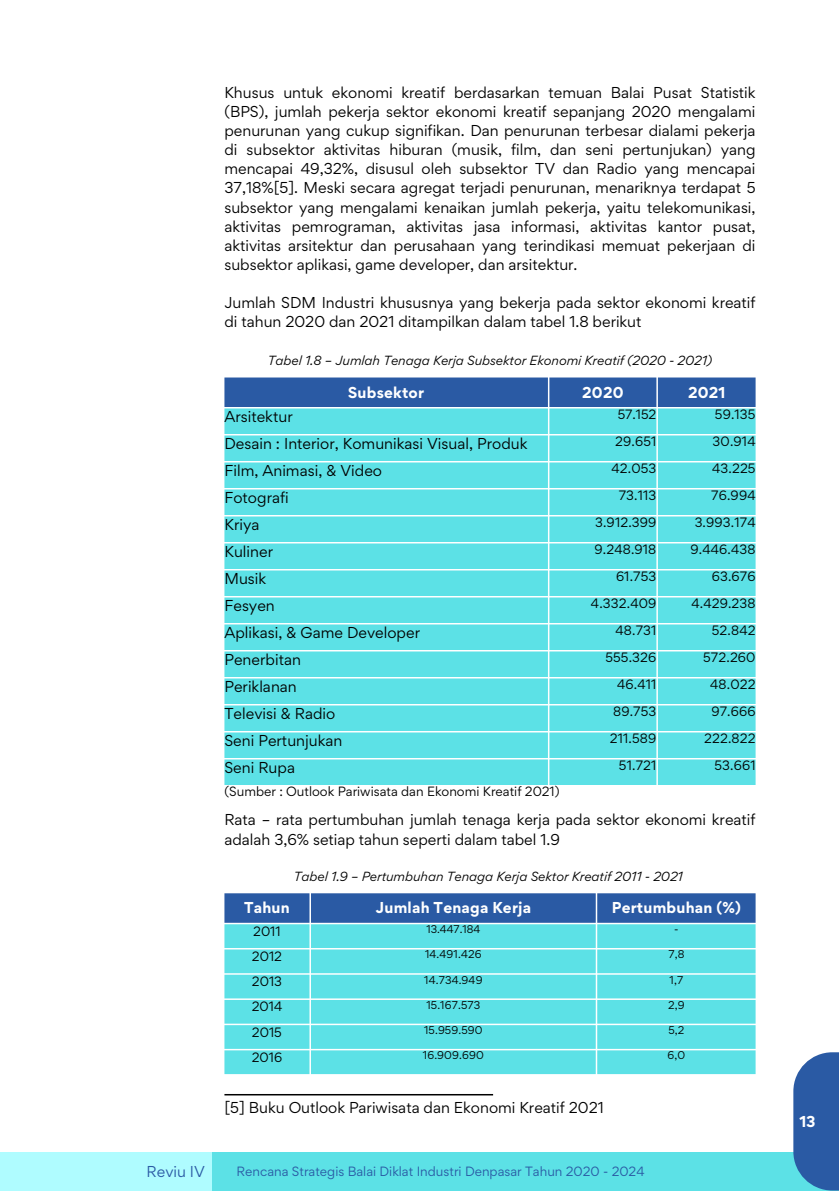
<style>
.page{position:relative;width:839px;height:1191px;background:#fff}
.page>*{position:absolute;margin:0;border:0;box-sizing:border-box;transform-origin:0 0}
.t1{font:14px/19.2px "Gordita";color:#000}
.t2{font:700 14px "Gordita";letter-spacing:.015em;color:#fff}
.t3{font:14px "Gordita";color:#2a5aa4}
.t4{font:12px "Gordita";letter-spacing:.015em;color:#000}
.t5{font:12px "Gordita";color:#2a5aa4}
.t6{font:italic 11.8px "Gordita";color:#000}
.t7{font:10px "Gordita";letter-spacing:.015em;color:#000}
</style>
<div class="page">
<div style="left:0;top:1153px;width:838px;height:38px;background:#5ce1e6"></div>
<div style="left:793px;top:1052px;width:45px;height:139px;background:#2a5aa4"></div>
<div style="left:0;top:1153px;width:211px;height:38px;background:#affcff"></div>
<div style="left:224px;top:378px;width:531px;height:29px;background:#2a5aa4"></div>
<svg style="left:224px;top:409px;width:531px;height:376px;background:#65e2e7"></svg>
<svg style="left:224px;top:893px;width:531px;height:30px;background:#2f5ea6"></svg>
<svg style="left:224px;top:924px;width:531px;height:150px;background:#65e2e7"></svg>
<hr style="left:224px;top:1094px;width:269px;height:1px;background:#000">
<h1 class="t1" style="left:224px;top:82px;width:532px;text-align:justify">Khusus untuk ekonomi kreatif berdasarkan temuan Balai Pusat Statistik (BPS), jumlah pekerja sektor ekonomi kreatif sepanjang 2020 mengalami penurunan yang cukup signifikan. Dan penurunan terbesar dialami pekerja di subsektor aktivitas hiburan (musik, film, dan seni pertunjukan) yang mencapai 49,32%, disusul oleh subsektor TV dan Radio yang mencapai 37,18%[5]. Meski secara agregat terjadi penurunan, menariknya terdapat 5 subsektor yang mengalami kenaikan jumlah pekerja, yaitu telekomunikasi, aktivitas pemrograman, aktivitas jasa informasi, aktivitas kantor pusat, aktivitas arsitektur dan perusahaan yang terindikasi memuat pekerjaan di subsektor aplikasi, game developer, dan arsitektur.</h1>
<h1 class="t1" style="left:224px;top:293px;width:532px">Jumlah SDM Industri khususnya yang bekerja pada sektor ekonomi kreatif di tahun 2020 dan 2021 ditampilkan dalam tabel 1.8 berikut</h1>
<p class="t6" style="left:268px;top:352px;width:446px">Tabel 1.8 – Jumlah Tenaga Kerja Subsektor Ekonomi Kreatif (2020 - 2021)</p>
<p class="t2" style="left:348px;top:383px;width:77px">Subsektor</p>
<p class="t2" style="left:582px;top:383px;width:43px">2020</p>
<p class="t2" style="left:688px;top:383px;width:39px">2021</p>
<p class="t1" style="left:224px;top:407px;width:70px">Arsitektur</p>
<p class="t4" style="left:617px;top:407px;width:40px">57.152</p>
<p class="t4" style="left:714px;top:406px;width:42px">59.135</p>
<p class="t1" style="left:224px;top:434px;width:304px">Desain : Interior, Komunikasi Visual, Produk</p>
<p class="t4" style="left:615px;top:433px;width:43px">29.651</p>
<p class="t4" style="left:712px;top:433px;width:44px">30.914</p>
<p class="t1" style="left:224px;top:461px;width:159px">Film, Animasi, &amp; Video</p>
<p class="t4" style="left:611px;top:460px;width:46px">42.053</p>
<p class="t4" style="left:712px;top:460px;width:45px">43.225</p>
<p class="t1" style="left:224px;top:488px;width:66px">Fotografi</p>
<p class="t4" style="left:618px;top:487px;width:39px">73.113</p>
<p class="t4" style="left:711px;top:487px;width:46px">76.994</p>
<p class="t1" style="left:224px;top:515px;width:36px">Kriya</p>
<p class="t4" style="left:595px;top:514px;width:63px">3.912.399</p>
<p class="t4" style="left:694px;top:514px;width:62px">3.993.174</p>
<p class="t1" style="left:224px;top:542px;width:50px">Kuliner</p>
<p class="t4" style="left:594px;top:541px;width:63px">9.248.918</p>
<p class="t4" style="left:690px;top:541px;width:67px">9.446.438</p>
<p class="t1" style="left:224px;top:569px;width:43px">Musik</p>
<p class="t4" style="left:616px;top:568px;width:42px">61.753</p>
<p class="t4" style="left:711px;top:568px;width:45px">63.676</p>
<p class="t1" style="left:224px;top:596px;width:52px">Fesyen</p>
<p class="t4" style="left:591px;top:595px;width:67px">4.332.409</p>
<p class="t4" style="left:691px;top:595px;width:66px">4.429.238</p>
<p class="t1" style="left:224px;top:623px;width:197px">Aplikasi, &amp; Game Developer</p>
<p class="t4" style="left:615px;top:622px;width:42px">48.731</p>
<p class="t4" style="left:711px;top:622px;width:45px">52.842</p>
<p class="t1" style="left:224px;top:650px;width:78px">Penerbitan</p>
<p class="t4" style="left:605px;top:649px;width:52px">555.326</p>
<p class="t4" style="left:703px;top:649px;width:54px">572.260</p>
<p class="t1" style="left:224px;top:677px;width:74px">Periklanan</p>
<p class="t4" style="left:617px;top:676px;width:41px">46.411</p>
<p class="t4" style="left:710px;top:676px;width:47px">48.022</p>
<p class="t1" style="left:224px;top:704px;width:112px">Televisi &amp; Radio</p>
<p class="t4" style="left:613px;top:703px;width:45px">89.753</p>
<p class="t4" style="left:711px;top:703px;width:46px">97.666</p>
<p class="t1" style="left:224px;top:731px;width:120px">Seni Pertunjukan</p>
<p class="t4" style="left:610px;top:730px;width:48px">211.589</p>
<p class="t4" style="left:704px;top:730px;width:53px">222.822</p>
<p class="t1" style="left:224px;top:758px;width:72px">Seni Rupa</p>
<p class="t4" style="left:619px;top:757px;width:39px">51.721</p>
<p class="t4" style="left:714px;top:757px;width:43px">53.661</p>
<p class="t4" style="left:224px;top:783px;width:336px">(Sumber : Outlook Pariwisata dan Ekonomi Kreatif 2021)</p>
<h1 class="t1" style="left:224px;top:810px;width:532px">Rata – rata pertumbuhan jumlah tenaga kerja pada sektor ekonomi kreatif adalah 3,6% setiap tahun seperti dalam tabel 1.9</h1>
<h1 class="t6" style="left:294px;top:868px;width:390px">Tabel 1.9 – Pertumbuhan Tenaga Kerja Sektor Kreatif 2011 - 2021</h1>
<p class="t2" style="left:244px;top:898px;width:47px">Tahun</p>
<p class="t2" style="left:375px;top:898px;width:157px">Jumlah Tenaga Kerja</p>
<p class="t2" style="left:611px;top:898px;width:131px">Pertumbuhan (%)</p>
<p class="t4" style="left:253px;top:923px;width:29px">2011</p>
<p class="t7" style="left:426px;top:923px;width:55px">13.447.184</p>
<p class="t7" style="left:674px;top:923px;width:6px">-</p>
<p class="t4" style="left:252px;top:948px;width:32px">2012</p>
<p class="t7" style="left:425px;top:948px;width:58px">14.491.426</p>
<p class="t7" style="left:668px;top:948px;width:18px">7,8</p>
<p class="t4" style="left:252px;top:973px;width:32px">2013</p>
<p class="t7" style="left:424px;top:973px;width:60px">14.734.949</p>
<p class="t7" style="left:669px;top:973px;width:15px">1,7</p>
<p class="t4" style="left:252px;top:999px;width:32px">2014</p>
<p class="t7" style="left:426px;top:998px;width:55px">15.167.573</p>
<p class="t7" style="left:668px;top:998px;width:18px">2,9</p>
<p class="t4" style="left:252px;top:1024px;width:31px">2015</p>
<p class="t7" style="left:424px;top:1023px;width:60px">15.959.590</p>
<p class="t7" style="left:668px;top:1023px;width:18px">5,2</p>
<p class="t4" style="left:252px;top:1049px;width:32px">2016</p>
<p class="t7" style="left:423px;top:1049px;width:62px">16.909.690</p>
<p class="t7" style="left:667px;top:1049px;width:19px">6,0</p>
<h1 class="t1" style="left:224px;top:1097px;width:381px">[5] Buku Outlook Pariwisata dan Ekonomi Kreatif 2021</h1>
<p class="t3" style="left:147px;top:1162px;width:60px">Reviu IV</p>
<p class="t5" style="left:236px;top:1163px;width:409px">Rencana Strategis Balai Diklat Industri Denpasar Tahun 2020 - 2024</p>
<p class="t2" style="left:799px;top:1112px;width:18px">13</p>
</div>
